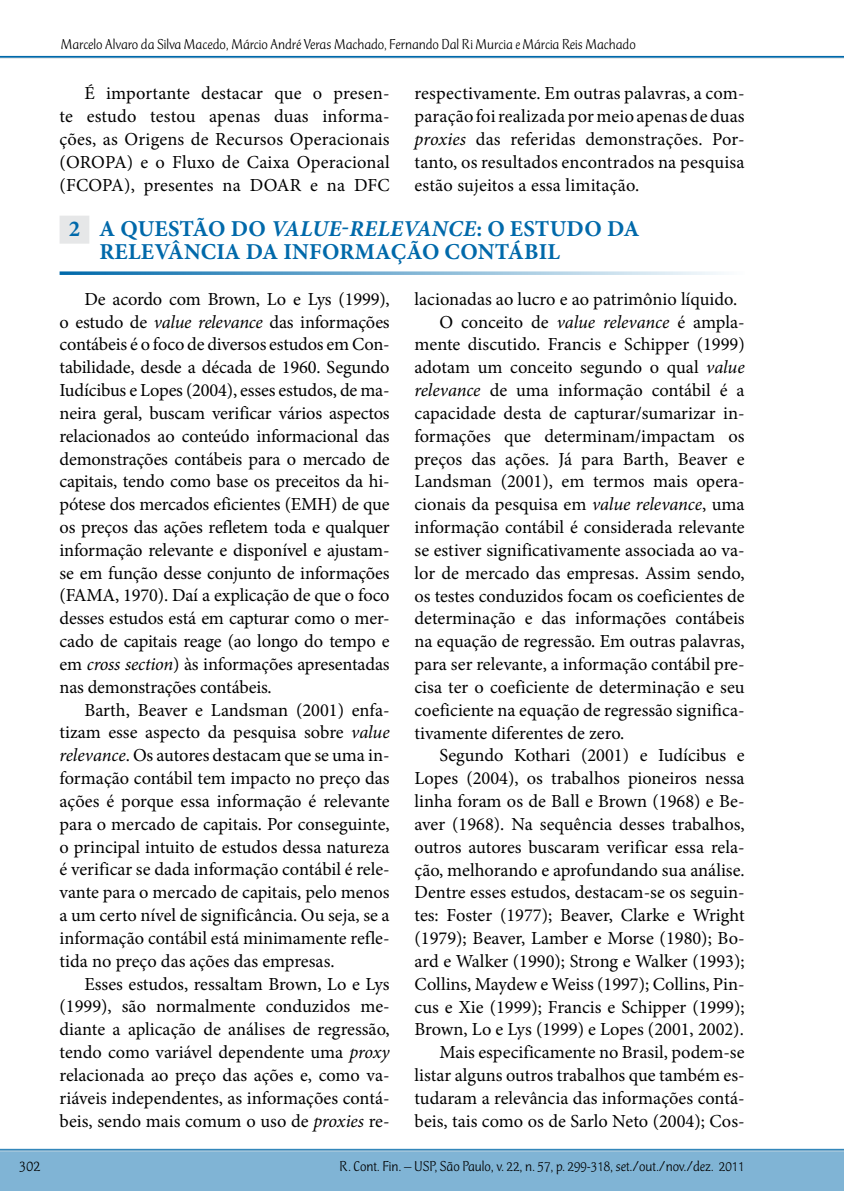
<style>
.page{position:relative;width:844px;height:1191px;background:#fff}
.page>*{position:absolute;margin:0;border:0;box-sizing:border-box;transform-origin:0 0}
.t1{font:700 22.75px/22.8px "Minion Pro";letter-spacing:.01em;color:#0069aa}
.t2{font:18.38px/22.8px "Minion Pro";color:#000;text-align:justify}
.t3{font:300 15.75px "CT Mercurius Std";color:#000}
.t4{font:300 14.88px "CT Mercurius Std";color:#000}
.s1{font-style:italic}
</style>
<div class="page">
<hr style="left:0;top:57px;width:843px;height:2px;background:#e6e7e8">
<hr style="left:0;top:56px;width:843px;height:2px;background:#0069aa">
<div style="left:0;top:1151px;width:843px;height:40px;background:#80b4d5"></div>
<hr style="left:0;top:1149px;width:843px;height:2px;background:#e6e7e8">
<hr style="left:0;top:1148px;width:843px;height:2px;background:#3387bb">
<div style="left:60px;top:216px;width:29px;height:28px;background:#e6e7e8"></div>
<svg style="left:60px;top:271px;width:661px;height:4px;background:#8abad7"></svg>
<p class="t4" style="left:61px;top:37px;width:576px">Marcelo Alvaro da Silva Macedo, Márcio André Veras Machado, Fernando Dal Ri Murcia e Márcia Reis Machado</p>
<p class="t2" style="left:60px;top:82px;width:331px;text-indent:25px">É importante destacar que o presen&shy;te estudo testou apenas duas informa&shy;ções, as Origens de Recursos Operacionais (OROPA) e o Fluxo de Caixa Operacional (FCOPA), presentes na DOAR e na DFC</p>
<p class="t2" style="left:414px;top:82px;width:331px">respectivamente. Em outras palavras, a com&shy;paração foi realizada por meio apenas de duas <span class="s1">proxies</span> das referidas demonstrações. Por&shy;tanto, os resultados encontrados na pesquisa estão sujeitos a essa limitação.</p>
<p class="t1" style="left:99px;top:217px;width:541px;text-indent:-31px">2 A QUESTÃO DO <span class="s1">VALUE-RELEVANCE</span>: O ESTUDO DA<br>RELEVÂNCIA DA INFORMAÇÃO CONTÁBIL</p>
<p class="t2" style="left:60px;top:287px;width:331px;text-indent:25px">De acordo com Brown, Lo e Lys (1999), o estudo de <span class="s1">value relevance</span> das informações contábeis é o foco de diversos estudos em Con&shy;tabilidade, desde a década de 1960. Segundo Iudícibus e Lopes (2004), esses estudos, de ma&shy;neira geral, buscam verificar vários aspectos relacionados ao conteúdo informacional das demonstrações contábeis para o mercado de capitais, tendo como base os preceitos da hi&shy;pótese dos mercados eficientes (EMH) de que os preços das ações refletem toda e qualquer informação relevante e disponível e ajustam&shy;se em função desse conjunto de informações (FAMA, 1970). Daí a explicação de que o foco desses estudos está em capturar como o mer&shy;cado de capitais reage (ao longo do tempo e em <span class="s1">cross section</span>) às informações apresentadas nas demonstrações contábeis.</p>
<p class="t2" style="left:60px;top:698px;width:331px;text-indent:25px">Barth, Beaver e Landsman (2001) enfa&shy;tizam esse aspecto da pesquisa sobre <span class="s1">value relevance</span>. Os autores destacam que se uma in&shy;formação contábil tem impacto no preço das ações é porque essa informação é relevante para o mercado de capitais. Por conseguinte, o principal intuito de estudos dessa natureza é verificar se dada informação contábil é rele&shy;vante para o mercado de capitais, pelo menos a um certo nível de significância. Ou seja, se a informação contábil está minimamente refle&shy;tida no preço das ações das empresas.</p>
<p class="t2" style="left:60px;top:972px;width:331px;text-indent:25px">Esses estudos, ressaltam Brown, Lo e Lys (1999), são normalmente conduzidos me&shy;diante a aplicação de análises de regressão, tendo como variável dependente uma <span class="s1">proxy </span>relacionada ao preço das ações e, como va&shy;riáveis independentes, as informações contá&shy;beis, sendo mais comum o uso de <span class="s1">proxies</span> re-</p>
<p class="t2" style="left:414px;top:288px;width:324px">lacionadas ao lucro e ao patrimônio líquido.</p>
<p class="t2" style="left:439px;top:310px;width:307px">O conceito de <span class="s1">value relevance</span> é ampla-</p>
<p class="t2" style="left:414px;top:333px;width:331px">mente discutido. Francis e Schipper (1999)</p>
<p class="t2" style="left:414px;top:356px;width:331px">adotam um conceito segundo o qual <span class="s1">value</span></p>
<p class="t2" style="left:414px;top:379px;width:331px"><span class="s1">relevance</span> de uma informação contábil é a</p>
<p class="t2" style="left:414px;top:402px;width:331px">capacidade desta de capturar/sumarizar in-</p>
<p class="t2" style="left:414px;top:424px;width:331px">formações que determinam/impactam os</p>
<p class="t2" style="left:414px;top:447px;width:331px">preços das ações. Já para Barth, Beaver e</p>
<p class="t2" style="left:414px;top:470px;width:331px">Landsman (2001), em termos mais opera-</p>
<p class="t2" style="left:414px;top:493px;width:331px">cionais da pesquisa em <span class="s1">value relevance</span>, uma</p>
<p class="t2" style="left:414px;top:516px;width:331px">informação contábil é considerada relevante</p>
<p class="t2" style="left:414px;top:539px;width:331px">se estiver significativamente associada ao va-</p>
<p class="t2" style="left:414px;top:561px;width:331px">lor de mercado das empresas. Assim sendo,</p>
<p class="t2" style="left:414px;top:584px;width:331px">os testes conduzidos focam os coeficientes de</p>
<p class="t2" style="left:414px;top:607px;width:331px">determinação e das informações contábeis</p>
<p class="t2" style="left:414px;top:630px;width:331px">na equação de regressão. Em outras palavras,</p>
<p class="t2" style="left:414px;top:653px;width:331px">para ser relevante, a informação contábil pre-</p>
<p class="t2" style="left:414px;top:676px;width:331px">cisa ter o coeficiente de determinação e seu</p>
<p class="t2" style="left:414px;top:698px;width:331px">coeficiente na equação de regressão significa-</p>
<p class="t2" style="left:414px;top:721px;width:211px">tivamente diferentes de zero.</p>
<p class="t2" style="left:439px;top:744px;width:307px">Segundo Kothari (2001) e Iudícibus e</p>
<p class="t2" style="left:414px;top:767px;width:331px">Lopes (2004), os trabalhos pioneiros nessa</p>
<p class="t2" style="left:414px;top:790px;width:331px">linha foram os de Ball e Brown (1968) e Be-</p>
<p class="t2" style="left:414px;top:812px;width:331px">aver (1968). Na sequência desses trabalhos,</p>
<p class="t2" style="left:414px;top:835px;width:331px">outros autores buscaram verificar essa rela-</p>
<p class="t2" style="left:414px;top:858px;width:331px">ção, melhorando e aprofundando sua análise.</p>
<p class="t2" style="left:414px;top:881px;width:331px">Dentre esses estudos, destacam-se os seguin-</p>
<p class="t2" style="left:414px;top:904px;width:331px">tes: Foster (1977); Beaver, Clarke e Wright</p>
<p class="t2" style="left:414px;top:927px;width:331px">(1979); Beaver, Lamber e Morse (1980); Bo-</p>
<p class="t2" style="left:414px;top:949px;width:331px">ard e Walker (1990); Strong e Walker (1993);</p>
<p class="t2" style="left:414px;top:972px;width:331px">Collins, Maydew e Weiss (1997); Collins, Pin-</p>
<p class="t2" style="left:414px;top:995px;width:331px">cus e Xie (1999); Francis e Schipper (1999);</p>
<p class="t2" style="left:414px;top:1018px;width:331px">Brown, Lo e Lys (1999) e Lopes (2001, 2002).</p>
<p class="t2" style="left:439px;top:1041px;width:307px">Mais especificamente no Brasil, podem-se</p>
<p class="t2" style="left:414px;top:1063px;width:331px">listar alguns outros trabalhos que também es-</p>
<p class="t2" style="left:414px;top:1086px;width:331px">tudaram a relevância das informações contá-</p>
<p class="t2" style="left:414px;top:1109px;width:331px">beis, tais como os de Sarlo Neto (2004); Cos-</p>
<p class="t3" style="left:19px;top:1157px;width:22px">302</p>
<p class="t4" style="left:339px;top:1158px;width:406px">R. Cont. Fin. – USP, São Paulo, v. 22, n. 57, p. 299-318, set./out./nov./dez. 2011</p>
</div>
